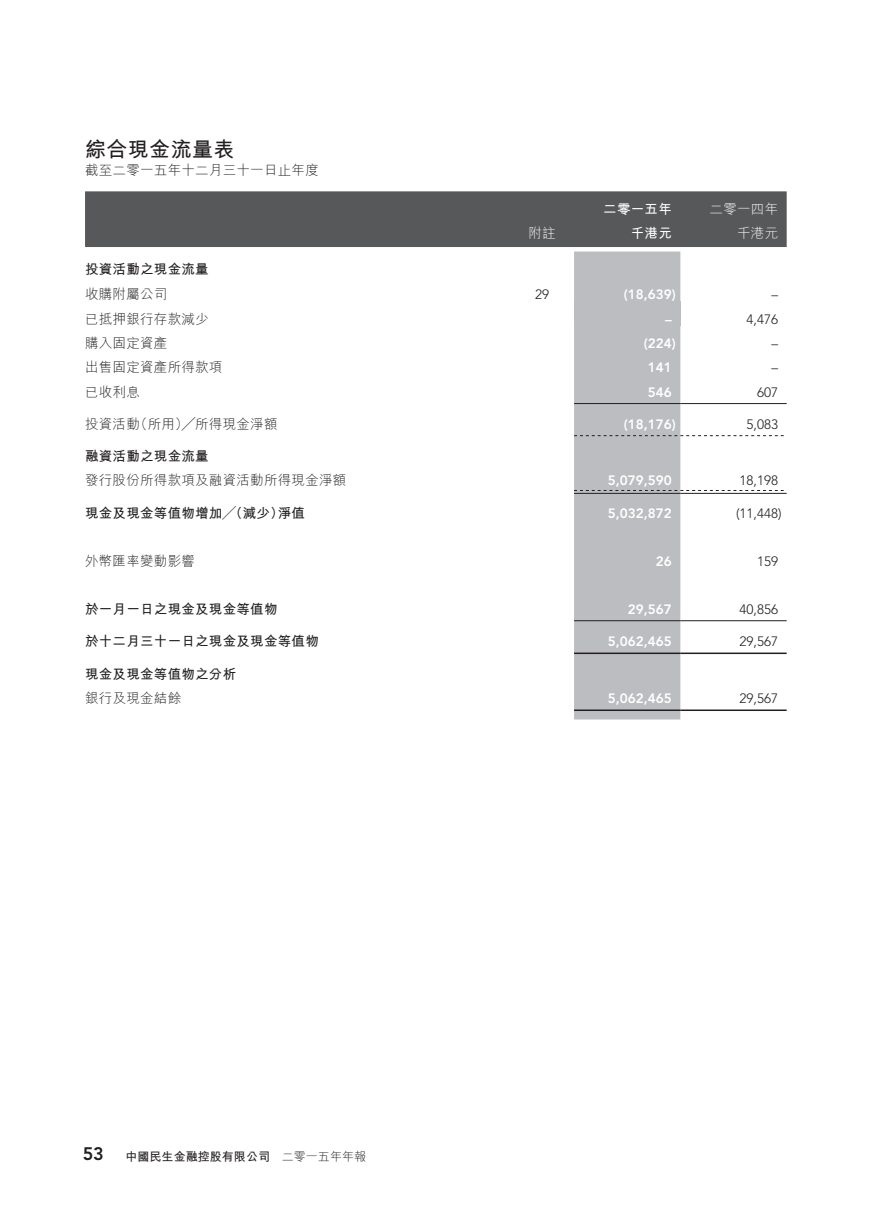
<style>
.page{position:relative;width:893px;height:1212px;background:#fff}
.page>*{position:absolute;margin:0;border:0;box-sizing:border-box;transform-origin:0 0}
.t1{font:700 21px "M Hei HK";letter-spacing:.02em;color:#231f20}
.t2{font:800 18px "Avenir LT Std";color:#231f20}
._50_Table_txt{font:300 13.5px "M Hei HK";letter-spacing:.02em;color:#231f20}
._50_Table_txt-2{font:700 13.5px "M Hei HK";letter-spacing:.02em;color:#231f20}
._50_Table_txt-3{font:800 13.5px "Avenir LT Std";color:#fff}
._50_Table_txt-4{font:300 13.5px "Avenir LT Std";color:#231f20}
._50_Table_txt-5{font:300 13.5px "M Hei HK";letter-spacing:.02em;color:#fff}
._50_Table_txt-6{font:700 13.5px "M Hei HK";letter-spacing:.02em;color:#fff}
.t3{font:700 12px "M Hei HK";letter-spacing:.005em;color:#231f20}
.t4{font:300 12px "M Hei HK";letter-spacing:.005em;color:#231f20}
</style>
<div class="page">
<div style="left:85px;top:191px;width:702px;height:56px;background:#57585a"></div>
<div style="left:574px;top:251px;width:106px;height:468px;background:#bcbdc0"></div>
<div style="left:574px;top:302px;width:106px;height:24px;background:#bcbdc0"></div>
<hr style="left:574px;top:403px;width:106px;height:1px;background:#231f20">
<hr style="left:680px;top:403px;width:107px;height:1px;background:#231f20">
<svg style="left:574px;top:435px;width:210px;height:1px"></svg>
<hr style="left:574px;top:493px;width:106px;height:1px;background:#231f20">
<svg style="left:574px;top:490px;width:210px;height:1px"></svg>
<hr style="left:680px;top:493px;width:107px;height:1px;background:#231f20">
<hr style="left:574px;top:620px;width:106px;height:1px;background:#231f20">
<hr style="left:680px;top:620px;width:107px;height:1px;background:#231f20">
<hr style="left:574px;top:652px;width:106px;height:2px;background:#231f20">
<hr style="left:680px;top:652px;width:107px;height:2px;background:#231f20">
<hr style="left:574px;top:709px;width:106px;height:2px;background:#231f20">
<hr style="left:680px;top:709px;width:107px;height:2px;background:#231f20">
<p class="t1" style="left:85px;top:134px;width:151px">綜合現金流量表</p>
<p class="_50_Table_txt" style="left:85px;top:163px;width:235px">截至二零一五年十二月三十一日止年度</p>
<p class="_50_Table_txt-6" style="left:603px;top:199px;width:70px">二零一五年</p>
<p class="_50_Table_txt-5" style="left:710px;top:202px;width:70px">二零一四年</p>
<p class="_50_Table_txt-5" style="left:528px;top:226px;width:29px">附註</p>
<p class="_50_Table_txt-6" style="left:631px;top:223px;width:43px">千港元</p>
<p class="_50_Table_txt-5" style="left:737px;top:226px;width:43px">千港元</p>
<p class="_50_Table_txt-2" style="left:85px;top:259px;width:125px">投資活動之現金流量</p>
<p class="_50_Table_txt" style="left:85px;top:287px;width:84px">收購附屬公司</p>
<p class="_50_Table_txt-4" style="left:535px;top:286px;width:16px">29</p>
<p class="_50_Table_txt-3" style="left:624px;top:286px;width:53px">)18,639(</p>
<p class="_50_Table_txt-4" style="left:771px;top:286px;width:8px">–</p>
<p class="_50_Table_txt" style="left:85px;top:312px;width:125px">已抵押銀行存款減少</p>
<p class="_50_Table_txt-3" style="left:665px;top:311px;width:8px">–</p>
<p class="_50_Table_txt-4" style="left:747px;top:311px;width:33px">4,476</p>
<p class="_50_Table_txt" style="left:85px;top:336px;width:84px">購入固定資產</p>
<p class="_50_Table_txt-3" style="left:644px;top:335px;width:33px">)224(</p>
<p class="_50_Table_txt-4" style="left:771px;top:335px;width:8px">–</p>
<p class="_50_Table_txt" style="left:85px;top:360px;width:139px">出售固定資產所得款項</p>
<p class="_50_Table_txt-3" style="left:648px;top:359px;width:25px">141</p>
<p class="_50_Table_txt-4" style="left:771px;top:359px;width:8px">–</p>
<p class="_50_Table_txt" style="left:85px;top:385px;width:56px">已收利息</p>
<p class="_50_Table_txt-3" style="left:648px;top:384px;width:25px">546</p>
<p class="_50_Table_txt-4" style="left:757px;top:384px;width:23px">607</p>
<p class="_50_Table_txt" style="left:134px;top:417px;width:145px">（所用）╱所得現金淨額</p>
<p class="_50_Table_txt" style="left:85px;top:417px;width:56px">投資活動</p>
<p class="_50_Table_txt-2" style="left:85px;top:446px;width:125px">融資活動之現金流量</p>
<p class="_50_Table_txt-3" style="left:624px;top:416px;width:53px">)18,176(</p>
<p class="_50_Table_txt-4" style="left:747px;top:416px;width:33px">5,083</p>
<p class="_50_Table_txt" style="left:85px;top:473px;width:263px">發行股份所得款項及融資活動所得現金淨額</p>
<p class="_50_Table_txt-3" style="left:608px;top:472px;width:65px">5,079,590</p>
<p class="_50_Table_txt-4" style="left:740px;top:472px;width:40px">18,198</p>
<p class="_50_Table_txt-2" style="left:85px;top:503px;width:200px">現金及現金等值物增加╱（減少）</p>
<p class="_50_Table_txt-2" style="left:278px;top:503px;width:29px">淨值</p>
<p class="_50_Table_txt-3" style="left:608px;top:505px;width:65px">5,032,872</p>
<p class="_50_Table_txt-4" style="left:736px;top:505px;width:47px">)11,448(</p>
<p class="_50_Table_txt" style="left:85px;top:554px;width:111px">外幣匯率變動影響</p>
<p class="_50_Table_txt-3" style="left:656px;top:553px;width:17px">26</p>
<p class="_50_Table_txt-4" style="left:757px;top:553px;width:23px">159</p>
<p class="_50_Table_txt-2" style="left:85px;top:599px;width:194px">於一月一日之現金及現金等值物</p>
<p class="_50_Table_txt-3" style="left:628px;top:601px;width:45px">29,567</p>
<p class="_50_Table_txt-4" style="left:740px;top:601px;width:40px">40,856</p>
<p class="_50_Table_txt-2" style="left:85px;top:631px;width:235px">於十二月三十一日之現金及現金等值物</p>
<p class="_50_Table_txt-2" style="left:85px;top:664px;width:153px">現金及現金等值物之分析</p>
<p class="_50_Table_txt-3" style="left:608px;top:633px;width:65px">5,062,465</p>
<p class="_50_Table_txt-4" style="left:740px;top:633px;width:40px">29,567</p>
<p class="_50_Table_txt" style="left:85px;top:691px;width:98px">銀行及現金結餘</p>
<p class="_50_Table_txt-3" style="left:608px;top:690px;width:65px">5,062,465</p>
<p class="_50_Table_txt-4" style="left:740px;top:690px;width:40px">29,567</p>
<p class="t2" style="left:83px;top:1143px;width:23px">53</p>
<p class="t3" style="left:125px;top:1148px;width:146px">中國民生金融控股有限公司</p>
<p class="t4" style="left:282px;top:1151px;width:86px">二零一五年年報</p>
</div>
